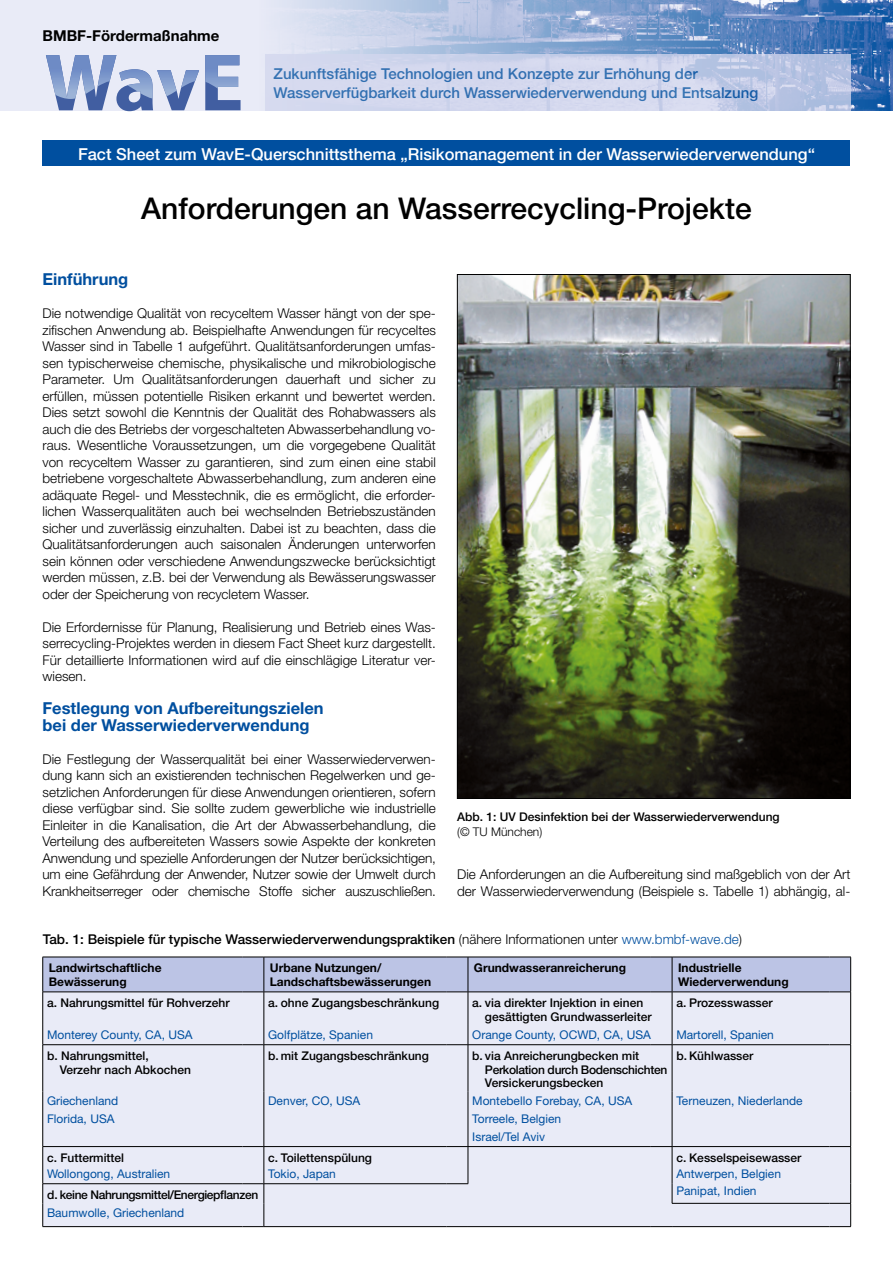
<style>
.page{position:relative;width:893px;height:1263px;background:#fff}
.page>*{position:absolute;margin:0;border:0;box-sizing:border-box;transform-origin:0 0}
.t1{font:500 30px "Helvetica Neue";color:#000}
.t2{font:500 16.5px "Helvetica Neue";color:#fff}
.Subline_11_12{font:700 16.5px/16.5px "Helvetica Neue";color:#004f9f}
.t3{font:500 15px/19.5px "Helvetica Neue";color:#004f9f}
.t4{font:700 15px "Helvetica Neue";color:#000}
.Body_9_12{font:300 13.5px/16.5px "Helvetica Neue";color:#000;text-align:justify}
.Body{font:500 13.5px "Helvetica Neue";color:#000}
.Formatvorlage_Standa{font:500 12px/13.5px "Helvetica Neue";color:#000}
.Formatvorlage_Standa-2{font:12px "Helvetica Neue";color:#004f9f}
.Formatvorlage_Standa-3{font:700 12px/13.5px "Helvetica Neue";color:#000}
.Bildunterschrift{font:500 12px/15px "Helvetica Neue";color:#000}
.Formatvorlage_Standa-4{font:500 12px "Helvetica Neue";letter-spacing:-.03em;color:#000}
.s1{font-weight:300}
.s2{font-weight:300;color:#004f9f}
</style>
<div class="page">
<div style="left:0;top:0;width:893px;height:111px;background:#e9ebf7"></div>
<img style="left:284px;top:0;width:609px;height:111px">
<svg style="left:56px;top:99px;width:133px;height:12px"></svg>
<svg style="left:205px;top:55px;width:36px;height:55px"></svg>
<img style="left:46px;top:55px;width:193px;height:44px">
<svg style="left:265px;top:54px;width:585px;height:57px;background:#ccd3eb"></svg>
<div style="left:43px;top:140px;width:807px;height:26px;background:#004f9f"></div>
<img style="left:459px;top:276px;width:389px;height:521px">
<div style="left:43px;top:993px;width:807px;height:233px;background:#e9ebf7"></div>
<hr style="left:42px;top:957px;width:1px;height:35px;background:#000">
<hr style="left:42px;top:992px;width:1px;height:33px;background:#000">
<hr style="left:264px;top:992px;width:1px;height:33px;background:#000">
<hr style="left:468px;top:992px;width:1px;height:33px;background:#000">
<hr style="left:672px;top:992px;width:1px;height:33px;background:#000">
<svg style="left:43px;top:957px;width:808px;height:36px;background:#b4bbda"></svg>
<hr style="left:850px;top:992px;width:1px;height:33px;background:#000">
<svg style="left:42px;top:1025px;width:1px;height:19px"></svg>
<hr style="left:43px;top:1044px;width:200px;height:1px;background:#000">
<hr style="left:42px;top:1045px;width:1px;height:46px;background:#000">
<svg style="left:243px;top:1025px;width:22px;height:20px"></svg>
<hr style="left:264px;top:1044px;width:183px;height:1px;background:#000">
<hr style="left:264px;top:1045px;width:1px;height:46px;background:#000">
<svg style="left:447px;top:1025px;width:22px;height:20px"></svg>
<hr style="left:468px;top:1044px;width:183px;height:1px;background:#000">
<hr style="left:468px;top:1045px;width:1px;height:46px;background:#000">
<svg style="left:651px;top:1025px;width:22px;height:20px"></svg>
<hr style="left:672px;top:1044px;width:157px;height:1px;background:#000">
<hr style="left:672px;top:1045px;width:1px;height:46px;background:#000">
<svg style="left:829px;top:1025px;width:22px;height:20px"></svg>
<hr style="left:850px;top:1045px;width:1px;height:46px;background:#000">
<hr style="left:42px;top:1091px;width:1px;height:55px;background:#000">
<hr style="left:264px;top:1091px;width:1px;height:55px;background:#000">
<hr style="left:468px;top:1091px;width:1px;height:55px;background:#000">
<hr style="left:672px;top:1091px;width:1px;height:55px;background:#000">
<hr style="left:850px;top:1091px;width:1px;height:55px;background:#000">
<hr style="left:43px;top:1146px;width:200px;height:1px;background:#000">
<hr style="left:264px;top:1146px;width:183px;height:1px;background:#000">
<hr style="left:468px;top:1146px;width:183px;height:1px;background:#000">
<hr style="left:672px;top:1146px;width:157px;height:1px;background:#000">
<hr style="left:43px;top:1183px;width:200px;height:1px;background:#000">
<hr style="left:264px;top:1183px;width:183px;height:1px;background:#000">
<svg style="left:447px;top:1146px;width:22px;height:38px"></svg>
<svg style="left:651px;top:1146px;width:22px;height:57px"></svg>
<svg style="left:42px;top:1147px;width:1px;height:79px"></svg>
<hr style="left:43px;top:1226px;width:200px;height:1px;background:#000">
<svg style="left:243px;top:1146px;width:22px;height:81px;background:#d6d8e3"></svg>
<hr style="left:264px;top:1226px;width:183px;height:1px;background:#000">
<svg style="left:447px;top:1226px;width:21px;height:1px"></svg>
<hr style="left:468px;top:1226px;width:183px;height:1px;background:#000">
<svg style="left:651px;top:1226px;width:21px;height:1px"></svg>
<hr style="left:672px;top:1226px;width:157px;height:1px;background:#000">
<hr style="left:672px;top:1203px;width:157px;height:1px;background:#000">
<svg style="left:829px;top:1146px;width:22px;height:81px;background:#d8dae5"></svg>
<p class="t4" style="left:43px;top:27px;width:178px">BMBF-Fördermaßnahme</p>
<p class="t3" style="left:274px;top:63px;width:486px">Zukunftsfähige Technologien und Konzepte zur Erhöhung der<br>Wasserverfügbarkeit durch Wasserwiederverwendung und Entsalzung</p>
<p class="t2" style="left:78px;top:144px;width:738px">Fact Sheet zum WavE-Querschnittsthema „Risikomanagement in der Wasserwiederverwendung“</p>
<p class="t1" style="left:141px;top:190px;width:612px">Anforderungen an Wasserrecycling-Projekte</p>
<p class="Subline_11_12" style="left:43px;top:271px;width:87px">Einführung</p>
<p class="Body_9_12" style="left:43px;top:305px;width:395px">Die notwendige Qualität von recyceltem Wasser hängt von der spe&shy;zifischen Anwendung ab. Beispielhafte Anwendungen für recyceltes Wasser sind in Tabelle 1 aufgeführt. Qualitätsanforderungen umfas&shy;sen typischerweise chemische, physikalische und mikrobiologische Parameter. Um Qualitätsanforderungen dauerhaft und sicher zu erfüllen, müssen potentielle Risiken erkannt und bewertet werden.<br>Dies setzt sowohl die Kenntnis der Qualität des Rohabwassers als auch die des Betriebs der vorgeschalteten Abwasserbehandlung vo&shy;raus. Wesentliche Voraussetzungen, um die vorgegebene Qualität von recyceltem Wasser zu garantieren, sind zum einen eine stabil betriebene vorgeschaltete Abwasserbehandlung, zum anderen eine adäquate Regel- und Messtechnik, die es ermöglicht, die erforder&shy;lichen Wasserqualitäten auch bei wechselnden Betriebszuständen sicher und zuverlässig einzuhalten. Dabei ist zu beachten, dass die Qualitätsanforderungen auch saisonalen Änderungen unterworfen sein können oder verschiedene Anwendungszwecke berücksichtigt werden müssen, z.B. bei der Verwendung als Bewässerungswasser oder der Speicherung von recycletem Wasser.</p>
<p class="Body_9_12" style="left:43px;top:618px;width:395px">Die Erfordernisse für Planung, Realisierung und Betrieb eines Was&shy;serrecycling-Projektes werden in diesem Fact Sheet kurz dargestellt.<br>Für detaillierte Informationen wird auf die einschlägige Literatur ver&shy;wiesen.</p>
<p class="Subline_11_12" style="left:43px;top:700px;width:283px">Festlegung von Aufbereitungszielen bei der Wasserwiederverwendung</p>
<p class="Body_9_12" style="left:43px;top:750px;width:395px">Die Festlegung der Wasserqualität bei einer Wasserwiederverwen&shy;dung kann sich an existierenden technischen Regelwerken und ge&shy;setzlichen Anforderungen für diese Anwendungen orientieren, sofern diese verfügbar sind. Sie sollte zudem gewerbliche wie industrielle Einleiter in die Kanalisation, die Art der Abwasserbehandlung, die Verteilung des aufbereiteten Wassers sowie Aspekte der konkreten Anwendung und spezielle Anforderungen der Nutzer berücksichtigen, um eine Gefährdung der Anwender, Nutzer sowie der Umwelt durch Krankheitserreger oder chemische Stoffe sicher auszuschließen.</p>
<p class="Bildunterschrift" style="left:457px;top:809px;width:324px">Abb. 1: UV Desinfektion bei der Wasserwiederverwendung <span class="s1">(© TU München)</span></p>
<p class="Body_9_12" style="left:457px;top:866px;width:395px">Die Anforderungen an die Aufbereitung sind maßgeblich von der Art der Wasserwiederverwendung (Beispiele s. Tabelle 1) abhängig, al-</p>
<p class="Body" style="left:43px;top:931px;width:701px">Tab. 1: Beispiele für typische Wasserwiederverwendungspraktiken <span class="s1">(nähere Informationen unter</span> <span class="s2">www.bmbf-wave.de</span><span class="s1">)</span></p>
<p class="Formatvorlage_Standa-3" style="left:49px;top:961px;width:114px">Landwirtschaftliche<br>Bewässerung</p>
<p class="Formatvorlage_Standa-3" style="left:270px;top:961px;width:163px">Urbane Nutzungen/<br>Landschaftsbewässerungen</p>
<p class="Formatvorlage_Standa-3" style="left:474px;top:961px;width:154px">Grundwasseranreicherung</p>
<p class="Formatvorlage_Standa-3" style="left:678px;top:961px;width:112px">Industrielle<br>Wiederverwendung</p>
<p class="Formatvorlage_Standa" style="left:47px;top:996px;width:184px">a. Nahrungsmittel für Rohverzehr</p>
<p class="Formatvorlage_Standa" style="left:268px;top:996px;width:173px">a. ohne Zugangsbeschränkung</p>
<p class="Formatvorlage_Standa" style="left:485px;top:996px;width:168px;text-indent:-13px">a. via direkter Injektion in einen gesättigten Grundwasserleiter</p>
<p class="Formatvorlage_Standa" style="left:676px;top:996px;width:98px">a. Prozesswasser</p>
<p class="Formatvorlage_Standa-2" style="left:47px;top:1027px;width:147px">Monterey County, CA, USA</p>
<p class="Formatvorlage_Standa-2" style="left:268px;top:1027px;width:106px">Golfplätze, Spanien</p>
<p class="Formatvorlage_Standa-2" style="left:472px;top:1027px;width:180px">Orange County, OCWD, CA, USA</p>
<p class="Formatvorlage_Standa-2" style="left:676px;top:1027px;width:99px">Martorell, Spanien</p>
<p class="Formatvorlage_Standa" style="left:60px;top:1049px;width:133px;text-indent:-13px">b. Nahrungsmittel,<br>Verzehr nach Abkochen</p>
<p class="Formatvorlage_Standa" style="left:268px;top:1049px;width:162px">b. mit Zugangsbeschränkung</p>
<p class="Formatvorlage_Standa" style="left:485px;top:1049px;width:184px;text-indent:-13px">b. via Anreicherungbecken mit<br>Perkolation durch Bodenschichten<br>Versickerungsbecken</p>
<p class="Formatvorlage_Standa" style="left:676px;top:1049px;width:79px">b. Kühlwasser</p>
<p class="Formatvorlage_Standa-2" style="left:47px;top:1093px;width:73px">Griechenland</p>
<p class="Formatvorlage_Standa-2" style="left:47px;top:1111px;width:69px">Florida, USA</p>
<p class="Formatvorlage_Standa-2" style="left:268px;top:1093px;width:94px">Denver, CO, USA</p>
<p class="Formatvorlage_Standa-2" style="left:472px;top:1093px;width:162px">Montebello Forebay, CA, USA</p>
<p class="Formatvorlage_Standa-2" style="left:472px;top:1111px;width:90px">Torreele, Belgien</p>
<p class="Formatvorlage_Standa-2" style="left:472px;top:1129px;width:74px">Israel/Tel Aviv</p>
<p class="Formatvorlage_Standa-2" style="left:676px;top:1093px;width:128px">Terneuzen, Niederlande</p>
<p class="Formatvorlage_Standa" style="left:47px;top:1151px;width:79px">c. Futtermittel</p>
<p class="Formatvorlage_Standa" style="left:268px;top:1151px;width:105px">c. Toilettenspülung</p>
<p class="Formatvorlage_Standa" style="left:676px;top:1151px;width:127px">c. Kesselspeisewasser</p>
<p class="Formatvorlage_Standa-2" style="left:47px;top:1166px;width:125px">Wollongong, Australien</p>
<p class="Formatvorlage_Standa-2" style="left:268px;top:1166px;width:69px">Tokio, Japan</p>
<p class="Formatvorlage_Standa-2" style="left:676px;top:1166px;width:106px">Antwerpen, Belgien</p>
<p class="Formatvorlage_Standa-4" style="left:47px;top:1188px;width:213px">d. keine Nahrungsmittel/Energiepflanzen</p>
<p class="Formatvorlage_Standa-2" style="left:676px;top:1184px;width:82px">Panipat, Indien</p>
<p class="Formatvorlage_Standa-2" style="left:47px;top:1205px;width:139px">Baumwolle, Griechenland</p>
</div>
